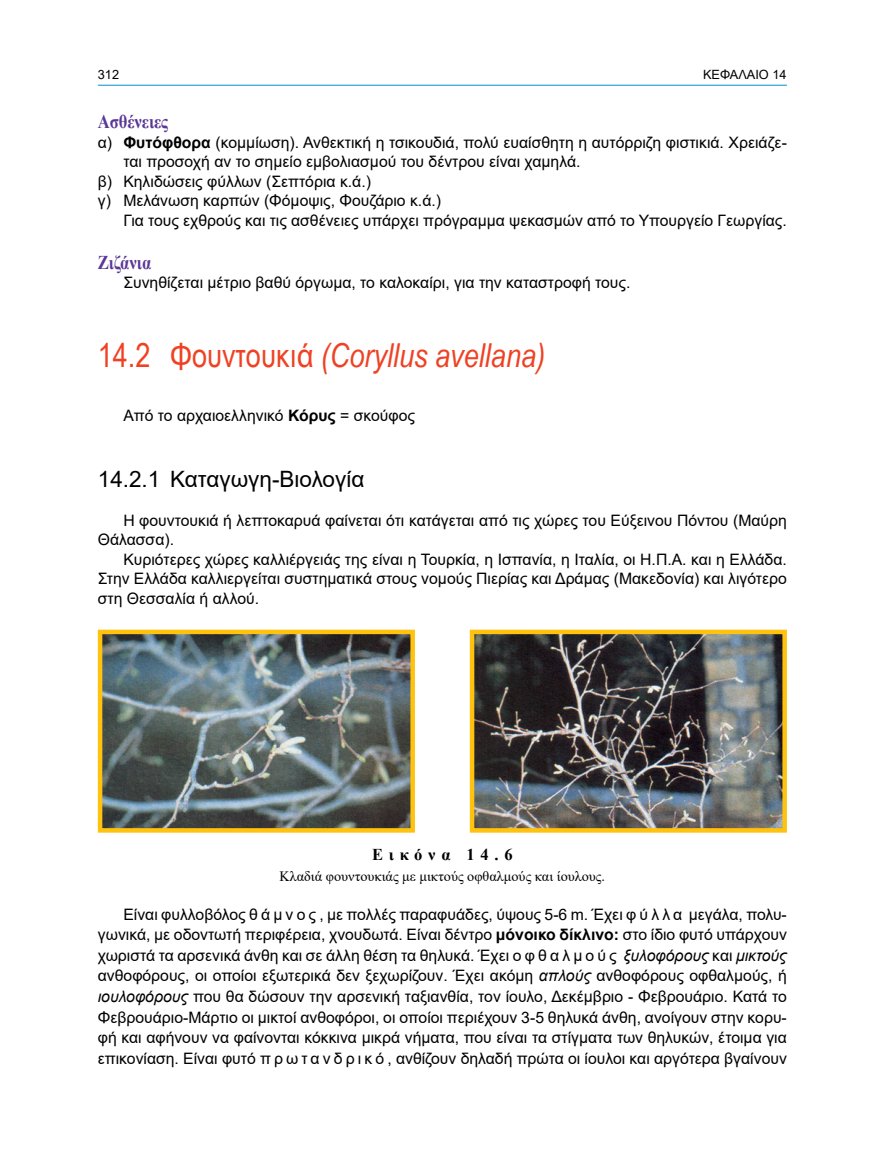
<style>
.page{position:relative;width:872px;height:1170px;background:#fff}
.page>*{position:absolute;margin:0;border:0;box-sizing:border-box;transform-origin:0 0}
.t1{font:italic 33px "Arial Narrow";color:#ef4123}
.t2{font:22.5px "Arial";color:#000}
.t3{font:700 19.5px "Times New Roman";color:#5a3795;scale:.85 1}
.t4{font:700 16.5px "Times New Roman";letter-spacing:.35em;color:#000}
.t5{font:15.75px/20.5px "Arial";color:#000;text-align:justify}
.t6{font:14.25px "Times New Roman";color:#000}
.t7{font:12.75px "Arial";color:#000}
.s1{font-weight:700}
.s2{font-style:normal}
.s3{font-style:italic}
</style>
<div class="page">
<hr style="left:98px;top:85px;width:689px;height:1px;background:#0091d1">
<img style="left:103px;top:634px;width:307px;height:193px">
<div style="left:98px;top:629px;width:317px;height:203px;border:4px solid #ffc20e"></div>
<img style="left:475px;top:634px;width:307px;height:193px">
<div style="left:470px;top:629px;width:317px;height:203px;border:4px solid #ffc20e"></div>
<p class="t7" style="left:98px;top:65px;width:23px">312</p>
<p class="t7" style="left:703px;top:65px;width:85px">ΚΕΦΑΛΑΙΟ 14</p>
<p class="t3" style="left:98px;top:107px;width:84px">Ασθένειες</p>
<p class="t5" style="left:98px;top:132px;width:690px">α) <span class="s1">Φυτόφθορα</span> (κομμίωση). Ανθεκτική η τσικουδιά, πολύ ευαίσθητη η αυτόρριζη φιστικιά. Χρειάζε-</p>
<p class="t5" style="left:123px;top:151px;width:458px">ται προσοχή αν το σημείο εμβολιασμού του δέντρου είναι χαμηλά.</p>
<p class="t5" style="left:98px;top:171px;width:275px">β) Κηλιδώσεις φύλλων (Σεπτόρια κ.ά.)</p>
<p class="t5" style="left:98px;top:190px;width:345px">γ) Μελάνωση καρπών (Φόμοψις, Φουζάριο κ.ά.)</p>
<p class="t5" style="left:123px;top:210px;width:665px">Για τους εχθρούς κα ι τις ασθένειες υπάρχει πρόγραμμα ψεκασμών από το Υπουργείο Γεωργίας.</p>
<p class="t3" style="left:98px;top:248px;width:64px">Ζιζάνια</p>
<p class="t5" style="left:123px;top:272px;width:508px">Συνηθίζεται μέτριο βαθύ όργωμα, το καλοκαίρι, για την καταστροφή τους.</p>
<h1 class="t1" style="left:98px;top:332px;width:449px"><span class="s2">14.2 Φουντουκιά</span> (Coryllus avellana)</h1>
<p class="t5" style="left:123px;top:405px;width:293px">Από το αρχαιοελληνικό <span class="s1">Κόρυς</span> = σκούφος</p>
<h2 class="t2" style="left:98px;top:463px;width:268px">14.2.1 Καταγωγη-Βιολογία</h2>
<p class="t5" style="left:98px;top:510px;width:690px;line-height:19.5px;text-indent:26px">Η φουντουκιά ή λεπτοκαρυά φαίνεται ότι κατάγεται από τις χώρες του Εύξεινου Πόντου (Μαύρη<br>Θάλασσα).</p>
<p class="t5" style="left:98px;top:549px;width:690px;line-height:19.5px;text-indent:26px">Κυριότερες χώρες καλλιέργειάς της είναι η Τουρκία, η Ισπανία, η Ιταλία, οι Η.Π.Α. και η Ελλάδα.<br>Στην Ελλάδα καλλιεργείται συστηματι κά στους νομούς Πιερίας και Δράμας (Μακεδονία) και λιγότερο στη Θεσσαλία ή αλλού.</p>
<p class="t4" style="left:372px;top:842px;width:142px">Εικόνα 14.6</p>
<p class="t6" style="left:279px;top:865px;width:327px">Κλαδιά φουντουκιάς με μικτούς οφθαλμούς και ίουλους.</p>
<p class="t5" style="left:98px;top:903px;width:690px;text-indent:26px">Είναι φυλλοβόλος θ ά μ ν ο ς , με πολλές παραφυάδες, ύψους 5-6 m. Έχει φ ύ λ λ α μεγάλα, πολυ&shy;γωνικά, με οδοντωτή περιφέρεια, χνουδωτά. Είναι δέντρο <span class="s1">μόνοικο δίκλινο:</span> στο ίδιο φυτό υπάρχουν χωριστά τα αρσενικά άνθη και σε άλλη θέση τα θηλυκά. Έχει ο φ θ α λ μ ο ύ ς <span class="s3">ξυλοφόρους</span> και <span class="s3">μικτούς </span>ανθοφόρους, οι οποίοι εξωτερικά δεν ξεχωρίζουν. Έχει ακόμη <span class="s3">απλούς</span> ανθοφόρους οφθαλμούς, ή <span class="s3">ιουλοφόρους</span> που θα δώσουν την αρσενική ταξιανθία, τον ίουλο, Δεκέμβριο - Φεβρουάριο. Κατά το Φεβρουάριο-Μάρτιο οι μικτοί ανθοφόροι, οι οποίοι περιέχουν 3-5 θηλυκά άνθη, ανοίγουν στην κορυ&shy;φή και αφήνουν να φαίνονται κόκκινα μικρά νήματα, που είναι τα στίγματα των θηλυκών, έτοιμα για επικονίαση. Είναι φυτό π ρ ω τ α ν δ ρ ι κ ό , ανθίζουν δηλαδή πρώτα οι ίουλοι και αργότερα βγαίνουν</p>
</div>
